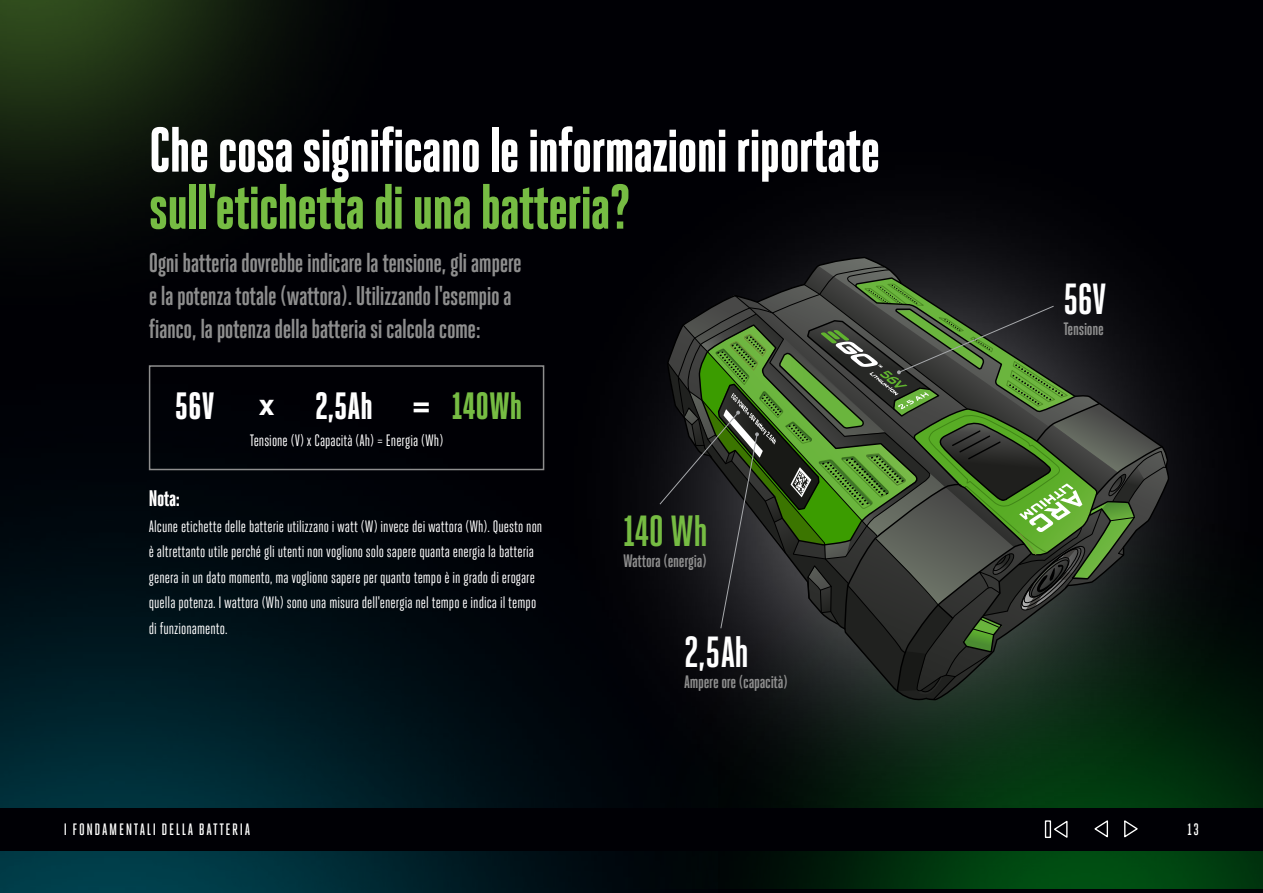
<style>
.page{position:relative;width:1263px;height:893px;background:#000005}
.page>*{position:absolute;margin:0;border:0;box-sizing:border-box;transform-origin:0 0}
.t1{font:800 63px "Heroic Condensed";letter-spacing:-.02em;color:#fff}
.t2{font:800 63px "Heroic Condensed";letter-spacing:-.02em;color:#76bc43}
.t3{font:700 43.5px "Heroic Condensed";letter-spacing:-.015em;color:#fff}
.t4{font:700 43.5px "Heroic Condensed";color:#76bc43}
.t5{font:800 37.95px "Heroic Condensed";color:#fff}
.t6{font:700 27px/33px "Heroic Condensed";letter-spacing:-.02em;color:#8e8e8e}
.t7{font:800 22.5px "Heroic Condensed";color:#fff}
.t8{font:700 18px "Heroic Condensed";letter-spacing:-.015em;color:#8e8e8e}
.t9{font:16.5px/25.5px "Heroic Condensed";color:#fff}
.t10{font:500 16.5px "Heroic Condensed";letter-spacing:.1em;color:#fff}
.s1{font-family:"Helvetica";font-weight:700;font-size:28.65px}
.s2{color:#76bc43}
</style>
<div class="page">
<img style="left:0;top:0;width:309px;height:223px">
<img style="left:0;top:365px;width:607px;height:528px">
<div style="left:149px;top:365px;width:395px;height:105px;border:2px solid #8e8e8e"></div>
<img style="left:536px;top:229px;width:727px;height:649px">
<svg style="left:667px;top:257px;width:502px;height:448px"></svg>
<svg style="left:658px;top:266px;width:509px;height:434px"></svg>
<div style="left:0;top:808px;width:1263px;height:42px;background:#000005"></div>
<svg style="left:1094px;top:820px;width:15px;height:18px"></svg>
<svg style="left:1054px;top:820px;width:14px;height:18px"></svg>
<svg style="left:1124px;top:820px;width:14px;height:18px"></svg>
<div style="left:1045px;top:820px;width:6px;height:18px;border:1px solid #fff"></div>
<h1 class="t1" style="left:149px;top:115px;width:733px">Che cosa significano le informazioni riportate</h1>
<h1 class="t2" style="left:149px;top:172px;width:484px">sull'etichetta di una batteria?</h1>
<h3 class="t6" style="left:149px;top:246px;width:375px">Ogni batteria dovrebbe indicare la tensione, gli ampere e la potenza totale (wattora). Utilizzando l'esempio a fianco, la potenza della batteria si calcola come:</h3>
<h3 class="t5" style="left:175px;top:385px;width:349px">56V <span class="s1">x</span> 2,5Ah <span class="s1">=</span> <span class="s2">140Wh</span></h3>
<p class="t9" style="left:250px;top:427px;width:195px">Tensione (V) x Capacità (Ah) = Energia (Wh)</p>
<h3 class="t7" style="left:149px;top:486px;width:33px">Nota:</h3>
<p class="t9" style="left:149px;top:513px;width:395px">Alcune etichette delle batterie utilizzano i watt (W) invece dei wattora (Wh). Questo non è altrettanto utile perché gli utenti non vogliono solo sapere quanta energia la batteria genera in un dato momento, ma vogliono sapere per quanto tempo è in grado di erogare quella potenza. I wattora (Wh) sono una misura dell'energia nel tempo e indica il tempo di funzionamento.</p>
<h2 class="t4" style="left:623px;top:507px;width:86px">140 Wh</h2>
<p class="t8" style="left:623px;top:551px;width:85px">Wattora (energia)</p>
<h2 class="t3" style="left:684px;top:628px;width:66px">2,5Ah</h2>
<p class="t8" style="left:684px;top:672px;width:105px">Ampere ore (capacità)</p>
<h2 class="t3" style="left:1063px;top:275px;width:45px">56V</h2>
<p class="t8" style="left:1063px;top:319px;width:42px">Tensione</p>
<p class="t10" style="left:64px;top:820px;width:188px">I FONDAMENTALI DELLA BATTERIA</p>
<p class="t10" style="left:1187px;top:820px;width:13px">13</p>
</div>
